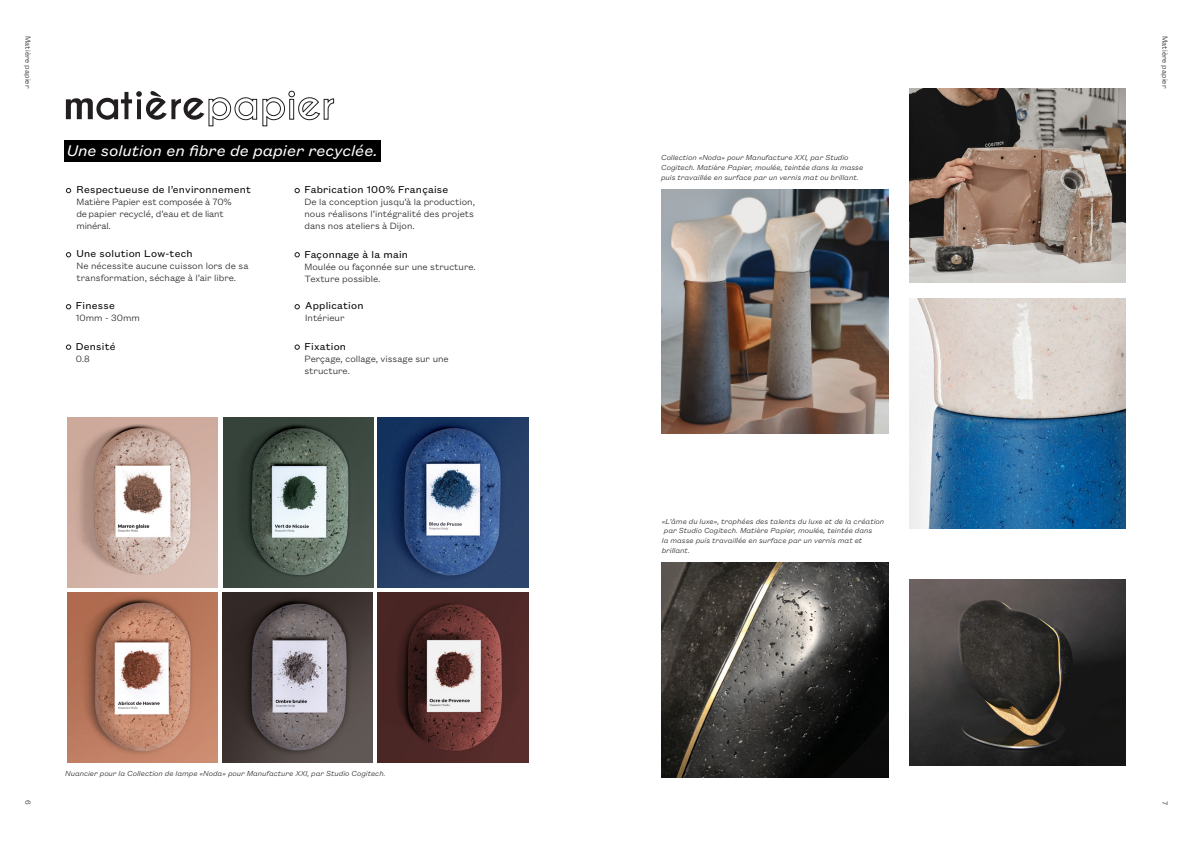
<style>
.page{position:relative;width:1191px;height:842px;background:#fff}
.page>*{position:absolute;margin:0;border:0;box-sizing:border-box;transform-origin:0 0}
.t1{font:italic 17px "Founders Grotesk Text";color:#fff}
.t2{font:11px "Founders Grotesk Text";letter-spacing:.02em;color:#000}
.t3{font:300 10px/12px "Founders Grotesk Text";color:#231f20}
.t4{font:italic 300 8px/9.6px "Founders Grotesk Text";color:#231f20}
.t5{font:300 8px "Founders Grotesk Text";color:#231f20}
</style>
<div class="page">
<div style="left:64px;top:141px;width:317px;height:21px;background:#000"></div>
<svg style="left:66px;top:90px;width:268px;height:37px"></svg>
<img style="left:223px;top:417px;width:150px;height:170px">
<img style="left:67px;top:417px;width:150px;height:170px">
<img style="left:378px;top:593px;width:150px;height:170px">
<img style="left:378px;top:417px;width:150px;height:170px">
<img style="left:67px;top:593px;width:150px;height:169px">
<img style="left:222px;top:593px;width:151px;height:169px">
<img style="left:661px;top:189px;width:227px;height:244px">
<img style="left:662px;top:562px;width:226px;height:216px">
<img style="left:909px;top:88px;width:216px;height:194px">
<img style="left:909px;top:298px;width:216px;height:231px">
<img style="left:909px;top:579px;width:216px;height:187px">
<svg style="left:294px;top:188px;width:6px;height:5px"></svg>
<svg style="left:66px;top:188px;width:5px;height:5px"></svg>
<svg style="left:294px;top:252px;width:6px;height:5px"></svg>
<svg style="left:294px;top:304px;width:6px;height:5px"></svg>
<svg style="left:66px;top:252px;width:5px;height:5px"></svg>
<svg style="left:294px;top:344px;width:6px;height:6px"></svg>
<svg style="left:66px;top:304px;width:5px;height:5px"></svg>
<svg style="left:66px;top:344px;width:5px;height:6px"></svg>
<p class="t5" style="left:34px;top:36px;width:54px;rotate:90deg">Matière papier</p>
<h1 class="t1" style="left:67px;top:139px;width:312px">Une solution en fibre de papier recyclée.</h1>
<h2 class="t2" style="left:77px;top:182px;width:176px">Respectueuse de l’environnement</h2>
<p class="t3" style="left:77px;top:195px;width:157px">Matière Papier est composée à 70% de papier recyclé, d’eau et de liant minéral.</p>
<h2 class="t2" style="left:304px;top:182px;width:145px">Fabrication 100% Française</h2>
<p class="t3" style="left:304px;top:195px;width:172px;text-align:justify">De la conception jusqu’à la production, nous réalisons l’intégralité des projets dans nos ateliers à Dijon.</p>
<h2 class="t2" style="left:77px;top:246px;width:118px">Une solution Low-tech</h2>
<p class="t3" style="left:77px;top:259px;width:173px">Ne nécessite aucune cuisson lors de sa transformation, séchage à l’air libre.</p>
<h2 class="t2" style="left:304px;top:247px;width:105px">Façonnage à la main</h2>
<p class="t3" style="left:304px;top:260px;width:173px">Moulée ou façonnée sur une structure.<br>Texture possible.</p>
<h2 class="t2" style="left:76px;top:298px;width:40px">Finesse</h2>
<p class="t3" style="left:76px;top:311px;width:66px">10mm - 30mm</p>
<h2 class="t2" style="left:76px;top:339px;width:41px">Densité</h2>
<p class="t3" style="left:76px;top:352px;width:15px">0.8</p>
<h2 class="t2" style="left:305px;top:298px;width:60px">Application</h2>
<p class="t3" style="left:305px;top:311px;width:41px">Intérieur</p>
<h2 class="t2" style="left:304px;top:339px;width:43px">Fixation</h2>
<p class="t3" style="left:304px;top:352px;width:146px">Perçage, collage, vissage sur une structure.</p>
<p class="t5" style="left:34px;top:800px;width:6px;rotate:90deg">6</p>
<p class="t4" style="left:65px;top:768px;width:322px">Nuancier pour la Collection de lampe «Noda» pour Manufacture XXI, par Studio Cogitech.</p>
<p class="t4" style="left:661px;top:152px;width:204px">Collection «Noda» pour Manufacture XXI, par Studio<br>Cogitech. Matière Papier, moulée, teintée dans la masse puis travaillée en surface par un vernis mat ou brillant.</p>
<p class="t4" style="left:662px;top:516px;width:224px">«L’âme du luxe», trophées des talents du luxe et de la création par Studio Cogitech. Matière Papier, moulée, teintée dans<br>la masse puis travaillée en surface par un vernis mat et brillant.</p>
<p class="t5" style="left:1170px;top:36px;width:54px;rotate:90deg">Matière papier</p>
<p class="t5" style="left:1170px;top:801px;width:6px;rotate:90deg">7</p>
</div>
